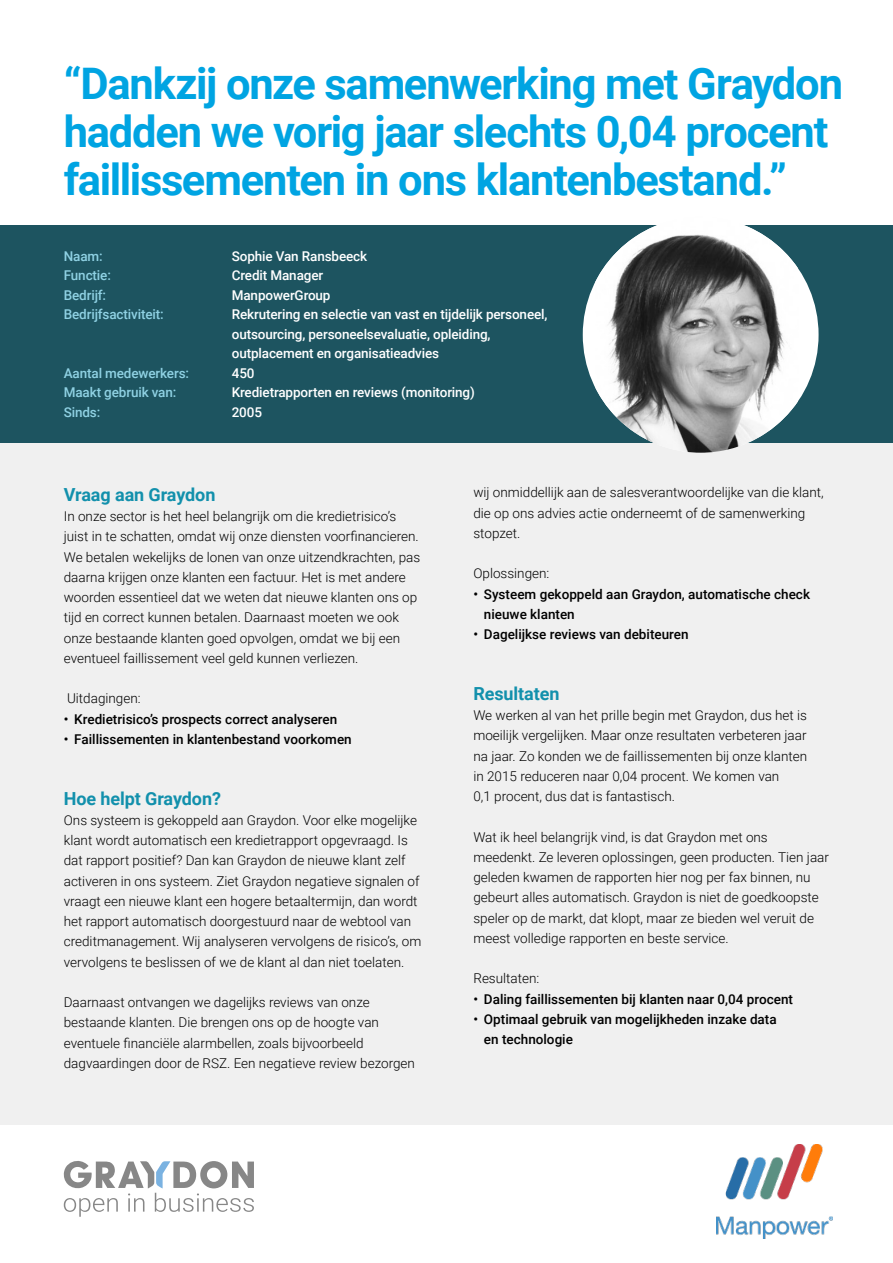
<style>
.page{position:relative;width:893px;height:1263px;background:#fff}
.page>*{position:absolute;margin:0;border:0;box-sizing:border-box;transform-origin:0 0}
.t1{font:700 43.5px/48px "Roboto";letter-spacing:-.03em;color:#00a4e2}
.t2{font:700 18px "Roboto";letter-spacing:-.005em;color:#1290ac}
.t3{font:300 13.5px/20.2px "Roboto";color:#000}
.t4{font:500 13.5px/20.2px "Roboto";color:#000}
.t5{font:500 13.5px/19.5px "Roboto";letter-spacing:-.01em;color:#fff}
.t6{font:500 13.5px "Roboto";letter-spacing:-.01em;color:#8fd1e3}
</style>
<div class="page">
<div style="left:0;top:434px;width:893px;height:691px;background:#f0f0f0"></div>
<div style="left:0;top:225px;width:893px;height:218px;background:#1d5460"></div>
<div style="left:583px;top:217px;width:236px;height:236px;background:#fff;border-radius:50%"></div>
<img style="left:595px;top:225px;width:203px;height:228px">
<img style="left:717px;top:1144px;width:115px;height:94px">
<svg style="left:63px;top:1161px;width:191px;height:56px"></svg>
<h1 class="t1" style="left:64px;top:57px;width:781px">“Dankzij onze samenwerking met Graydon hadden we vorig jaar slechts 0,04 procent faillissementen in ons klantenbestand.”</h1>
<p class="t6" style="left:64px;top:246px;width:40px">Naam:</p>
<p class="t5" style="left:232px;top:246px;width:137px">Sophie Van Ransbeeck</p>
<p class="t6" style="left:64px;top:266px;width:49px">Functie:</p>
<p class="t5" style="left:232px;top:265px;width:93px">Credit Manager</p>
<p class="t6" style="left:64px;top:285px;width:44px">Bedrijf:</p>
<p class="t5" style="left:232px;top:285px;width:100px">ManpowerGroup</p>
<p class="t6" style="left:64px;top:305px;width:101px">Bedrijfsactiviteit:</p>
<p class="t5" style="left:232px;top:304px;width:317px">Rekrutering en selectie van vast en tijdelijk personeel, outsourcing, personeelsevaluatie, opleiding, outplacement en organisatieadvies</p>
<p class="t6" style="left:64px;top:363px;width:127px">Aantal medewerkers:</p>
<p class="t5" style="left:232px;top:363px;width:24px">450</p>
<p class="t6" style="left:64px;top:383px;width:114px">Maakt gebruik van:</p>
<p class="t5" style="left:232px;top:382px;width:245px">Kredietrapporten en reviews (monitoring)</p>
<p class="t6" style="left:64px;top:402px;width:38px">Sinds:</p>
<p class="t5" style="left:232px;top:402px;width:32px">2005</p>
<h2 class="t2" style="left:64px;top:482px;width:153px">Vraag aan Graydon</h2>
<p class="t3" style="left:64px;top:506px;width:358px">In onze sector is het heel belangrijk om die kredietrisico’s juist in te schatten, omdat wij onze diensten voorfinancieren.<br>We betalen wekelijks de lonen van onze uitzendkrachten, pas daarna krijgen onze klanten een factuur. Het is met andere woorden essentieel dat we weten dat nieuwe klanten ons op tijd en correct kunnen betalen. Daarnaast moeten we ook onze bestaande klanten goed opvolgen, omdat we bij een eventueel faillissement veel geld kunnen verliezen.</p>
<p class="t3" style="left:67px;top:688px;width:75px">Uitdagingen:</p>
<p class="t4" style="left:64px;top:708px;width:275px">• Kredietrisico’s prospects correct analyseren</p>
<p class="t4" style="left:64px;top:728px;width:289px">• Faillissementen in klantenbestand voorkomen</p>
<h2 class="t2" style="left:64px;top:785px;width:159px">Hoe helpt Graydon?</h2>
<p class="t3" style="left:64px;top:809px;width:359px">Ons systeem is gekoppeld aan Graydon. Voor elke mogelijke klant wordt automatisch een kredietrapport opgevraagd. Is dat rapport positief? Dan kan Graydon de nieuwe klant zelf activeren in ons systeem. Ziet Graydon negatieve signalen of vraagt een nieuwe klant een hogere betaaltermijn, dan wordt het rapport automatisch doorgestuurd naar de webtool van creditmanagement. Wij analyseren vervolgens de risico’s, om vervolgens te beslissen of we de klant al dan niet toelaten.</p>
<p class="t3" style="left:64px;top:992px;width:353px">Daarnaast ontvangen we dagelijks reviews van onze bestaande klanten. Die brengen ons op de hoogte van eventuele financiële alarmbellen, zoals bijvoorbeeld dagvaardingen door de RSZ. Een negatieve review bezorgen</p>
<p class="t3" style="left:473px;top:482px;width:352px">wij onmiddellijk aan de salesverantwoordelijke van die klant, die op ons advies actie onderneemt of de samenwerking stopzet.</p>
<p class="t3" style="left:473px;top:563px;width:78px">Oplossingen:</p>
<p class="t4" style="left:484px;top:583px;width:328px;text-indent:-11px">• Systeem gekoppeld aan Graydon, automatische check nieuwe klanten</p>
<p class="t4" style="left:473px;top:624px;width:217px">• Dagelijkse reviews van debiteuren</p>
<h2 class="t2" style="left:473px;top:681px;width:88px">Resultaten</h2>
<p class="t3" style="left:473px;top:705px;width:335px">We werken al van het prille begin met Graydon, dus het is moeilijk vergelijken. Maar onze resultaten verbeteren jaar na jaar. Zo konden we de faillissementen bij onze klanten in 2015 reduceren naar 0,04 procent. We komen van<br>0,1 procent, dus dat is fantastisch.</p>
<p class="t3" style="left:473px;top:826px;width:357px">Wat ik heel belangrijk vind, is dat Graydon met ons meedenkt. Ze leveren oplossingen, geen producten. Tien jaar geleden kwamen de rapporten hier nog per fax binnen, nu gebeurt alles automatisch. Graydon is niet de goedkoopste speler op de markt, dat klopt, maar ze bieden wel veruit de meest volledige rapporten en beste service.</p>
<p class="t3" style="left:473px;top:968px;width:67px">Resultaten:</p>
<p class="t4" style="left:473px;top:988px;width:321px">• Daling faillissementen bij klanten naar 0,04 procent</p>
<p class="t4" style="left:484px;top:1008px;width:294px;text-indent:-11px">• Optimaal gebruik van mogelijkheden inzake data en technologie</p>
</div>
